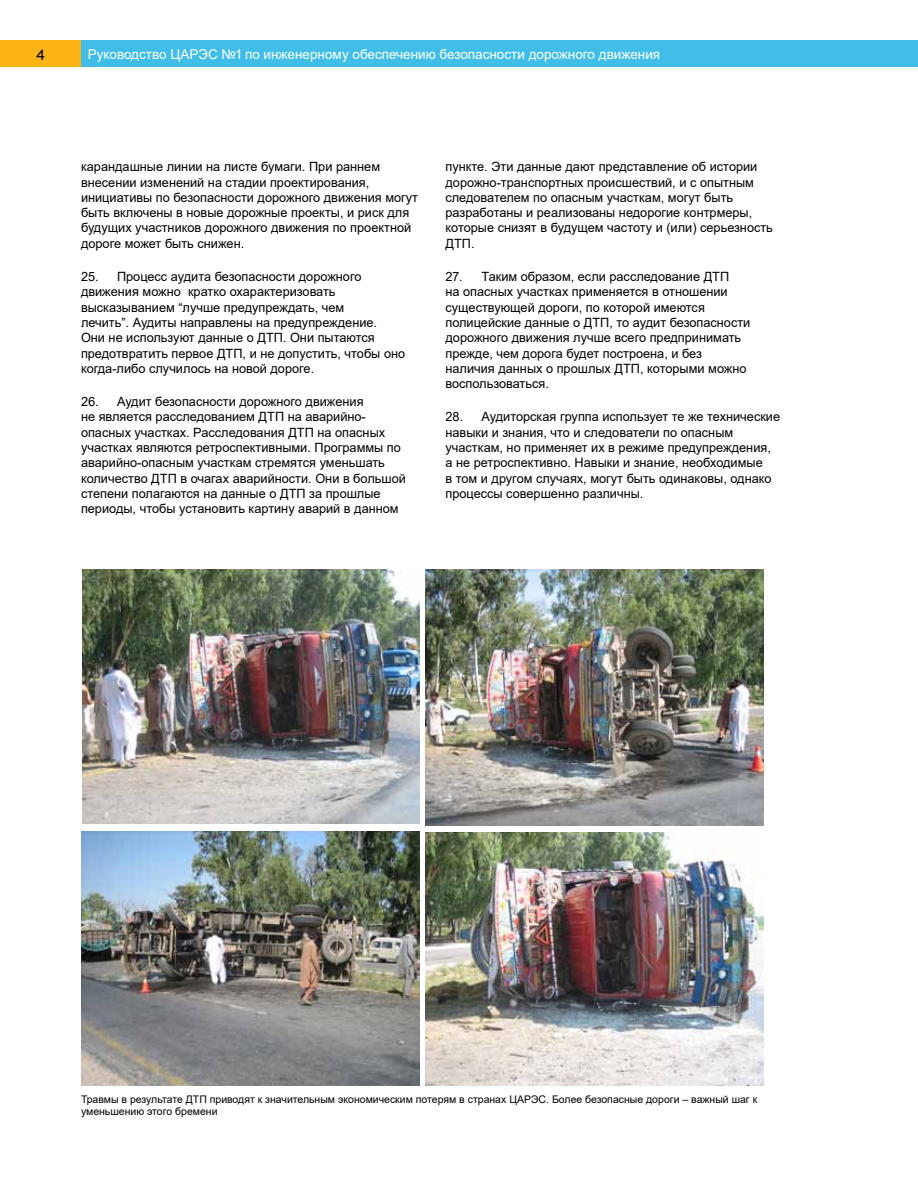
<style>
.page{position:relative;width:918px;height:1188px;background:#fff}
.page>*{position:absolute;margin:0;border:0;box-sizing:border-box;transform-origin:0 0}
.t1{font:15px "Ideal Sans";color:#000}
.t2{font:13.5px "Arial";color:#fff}
.t3{font:12.75px/15.3px "Arial";color:#000}
.t4{font:10.5px/12.6px "Arial";color:#000}
</style>
<div class="page">
<div style="left:0;top:40px;width:81px;height:28px;background:#fcb515"></div>
<div style="left:81px;top:40px;width:837px;height:28px;background:#41bee8"></div>
<img style="left:82px;top:569px;width:338px;height:255px">
<img style="left:81px;top:832px;width:339px;height:254px">
<img style="left:426px;top:569px;width:337px;height:256px">
<img style="left:426px;top:833px;width:337px;height:253px">
<p class="t1" style="left:36px;top:43px;width:10px">4</p>
<p class="t2" style="left:88px;top:45px;width:574px">Руководство ЦАРЭС №1 по инженерному обеспечению безопасности дорожного движения</p>
<p class="t3" style="left:81px;top:159px;width:339px">карандашные линии на листе бумаги. При раннем внесении изменений на стадии проектирования, инициативы по безопасности дорожного движения могут быть включены в новые дорожные проекты, и риск для будущих участников дорожного движения по проектной дороге может быть снижен.</p>
<p class="t3" style="left:81px;top:269px;width:326px">25. Процесс аудита безопасности дорожного движения можно кратко охарактеризовать высказыванием “лучше предупреждать, чем<br>лечить”. Аудиты направлены на предупреждение.<br>Они не используют данные о ДТП. Они пытаются предотвратить первое ДТП, и не допустить, чтобы оно когда-либо случилось на новой дороге.</p>
<p class="t3" style="left:81px;top:394px;width:326px">26. Аудит безопасности дорожного движения<br>не является расследованием ДТП на аварийно&shy;опасных участках. Расследования ДТП на опасных участках являются ретроспективными. Программы по аварийно-опасным участкам стремятся уменьшать количество ДТП в очагах аварийности. Они в большой степени полагаются на данные о ДТП за прошлые периоды, чтобы установить картину аварий в данном</p>
<p class="t3" style="left:445px;top:159px;width:329px">пункте. Эти данные дают представление об истории дорожно-транспортных происшествий, и с опытным следователем по опасным участкам, могут быть разработаны и реализованы недорогие контрмеры, которые снизят в будущем частоту и (или) серьезность ДТП.</p>
<p class="t3" style="left:445px;top:269px;width:306px">27. Таким образом, если расследование ДТП<br>на опасных участках применяется в отношении существующей дороги, по которой имеются полицейские данные о ДТП, то аудит безопасности дорожного движения лучше всего предпринимать прежде, чем дорога будет построена, и без наличия данных о прошлых ДТП, которыми можно воспользоваться.</p>
<p class="t3" style="left:445px;top:409px;width:336px">28. Аудиторская группа использует те же технические навыки и знания, что и следователи по опасным участкам, но применяет их в режиме предупреждения, а не ретроспективно. Навыки и знание, необходимые<br>в том и другом случаях, могут быть одинаковы, однако процессы совершенно различны.</p>
<p class="t4" style="left:81px;top:1093px;width:678px">Травмы в результате ДТП приводят к значительным экономическим потерям в странах ЦАРЭС. Более безопасные дороги – важный шаг к уменьшению этого бремени</p>
</div>
